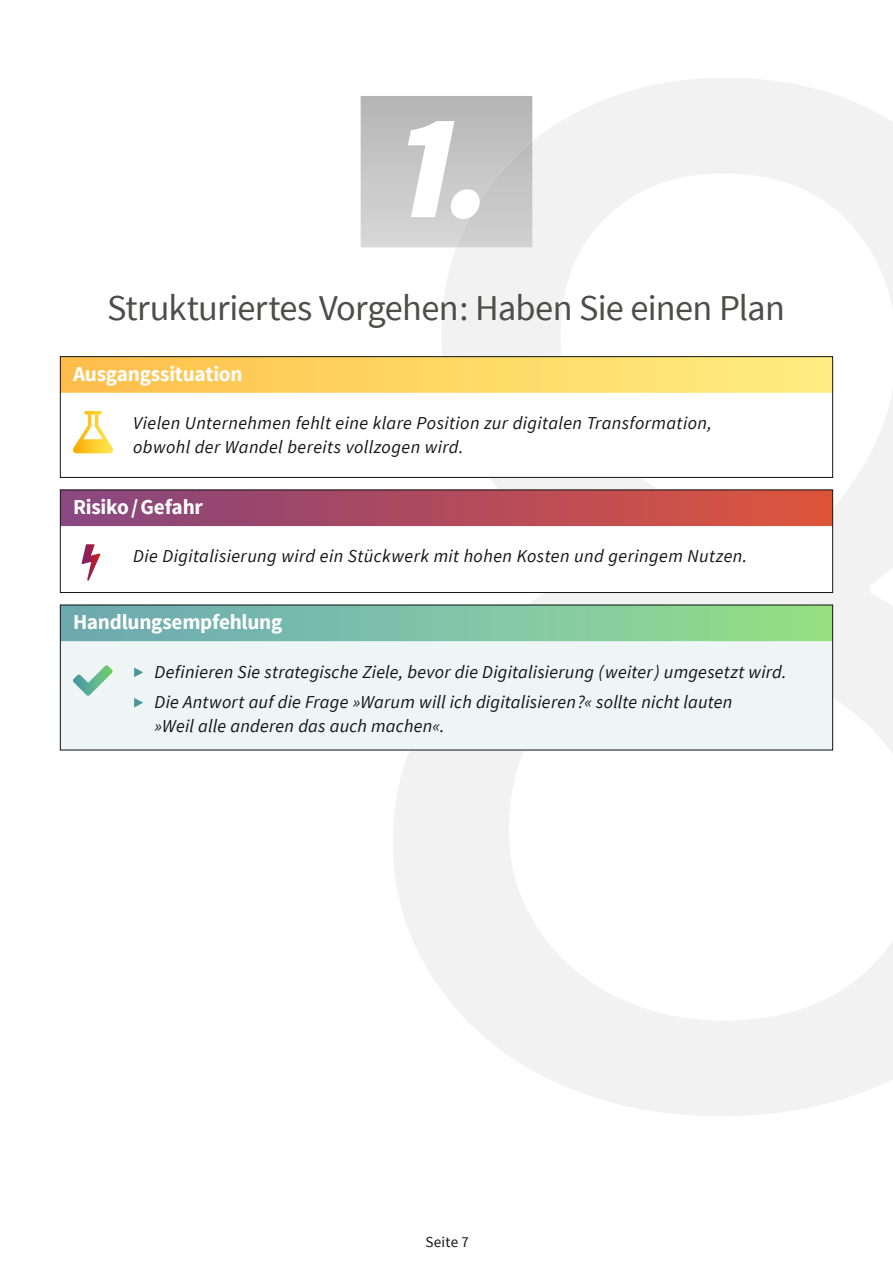
<style>
.page{position:relative;width:893px;height:1263px;background:#fff}
.page>*{position:absolute;margin:0;border:0;box-sizing:border-box;transform-origin:0 0}
.t1{font:italic 900 151.5px "Source Sans Pro";color:#fff}
.t2{font:36.3px "Source Sans Pro";letter-spacing:-.02em;color:#4d4d4c}
.t3{font:700 21.15px "Source Sans Pro";letter-spacing:-.015em;color:#fff}
.t4{font:italic 18.15px/24.2px "Source Sans Pro";letter-spacing:.015em;color:#131413}
.t5{font:15.15px "Source Sans Pro";letter-spacing:.015em;color:#131413}
.s1{font-style:normal;color:#fff}
</style>
<div class="page">
<svg style="left:393px;top:78px;width:500px;height:1038px"></svg>
<div style="left:60px;top:357px;width:773px;height:120px;background:#fff"></div>
<svg style="left:62px;top:358px;width:769px;height:35px;background:#ffd666"></svg>
<div style="left:60px;top:356px;width:773px;height:122px;border:1px solid #131413"></div>
<div style="left:60px;top:490px;width:773px;height:102px;background:#fff"></div>
<svg style="left:62px;top:492px;width:769px;height:34px;background:#b04b5d"></svg>
<div style="left:60px;top:490px;width:773px;height:103px;border:1px solid #131413"></div>
<div style="left:60px;top:605px;width:773px;height:145px;background:#eef5f5"></div>
<svg style="left:62px;top:607px;width:769px;height:34px;background:#7fc3a2"></svg>
<svg style="left:361px;top:96px;width:171px;height:151px;background:#c5c5c5"></svg>
<svg style="left:82px;top:544px;width:18px;height:37px"></svg>
<svg style="left:73px;top:665px;width:40px;height:31px"></svg>
<svg style="left:73px;top:411px;width:41px;height:42px"></svg>
<h1 class="t1" style="left:399px;top:69px;width:97px">1.</h1>
<h2 class="t2" style="left:107px;top:286px;width:679px">Strukturiertes Vorgehen : Haben Sie einen Plan</h2>
<p class="t3" style="left:73px;top:360px;width:171px">Ausgangssituation</p>
<p class="t4" style="left:133px;top:411px;width:580px">Vielen Unternehmen fehlt eine klare Position zur digitalen Transformation, obwohl der Wandel bereits vollzogen wird.</p>
<p class="t3" style="left:73px;top:493px;width:131px">Risiko / Gefahr</p>
<p class="t4" style="left:133px;top:544px;width:616px">Die Digitalisierung wird ein Stückwerk mit hohen Kosten und geringem Nutzen.</p>
<p class="t3" style="left:73px;top:608px;width:211px">Handlungsempfehlung</p>
<p class="t4" style="left:133px;top:656px;width:655px;line-height:30.3px"><span class="s1">▶</span> Definieren Sie strategische Ziele, bevor die Digitalisierung ( weiter ) umgesetzt wird. <span class="s1">▶</span> Die Antwort auf die Frage »Warum will ich digitalisieren ?« sollte nicht lauten</p>
<p class="t4" style="left:155px;top:714px;width:291px">»Weil alle anderen das auch machen«.</p>
<p class="t5" style="left:425px;top:1232px;width:45px">Seite 7</p>
</div>
